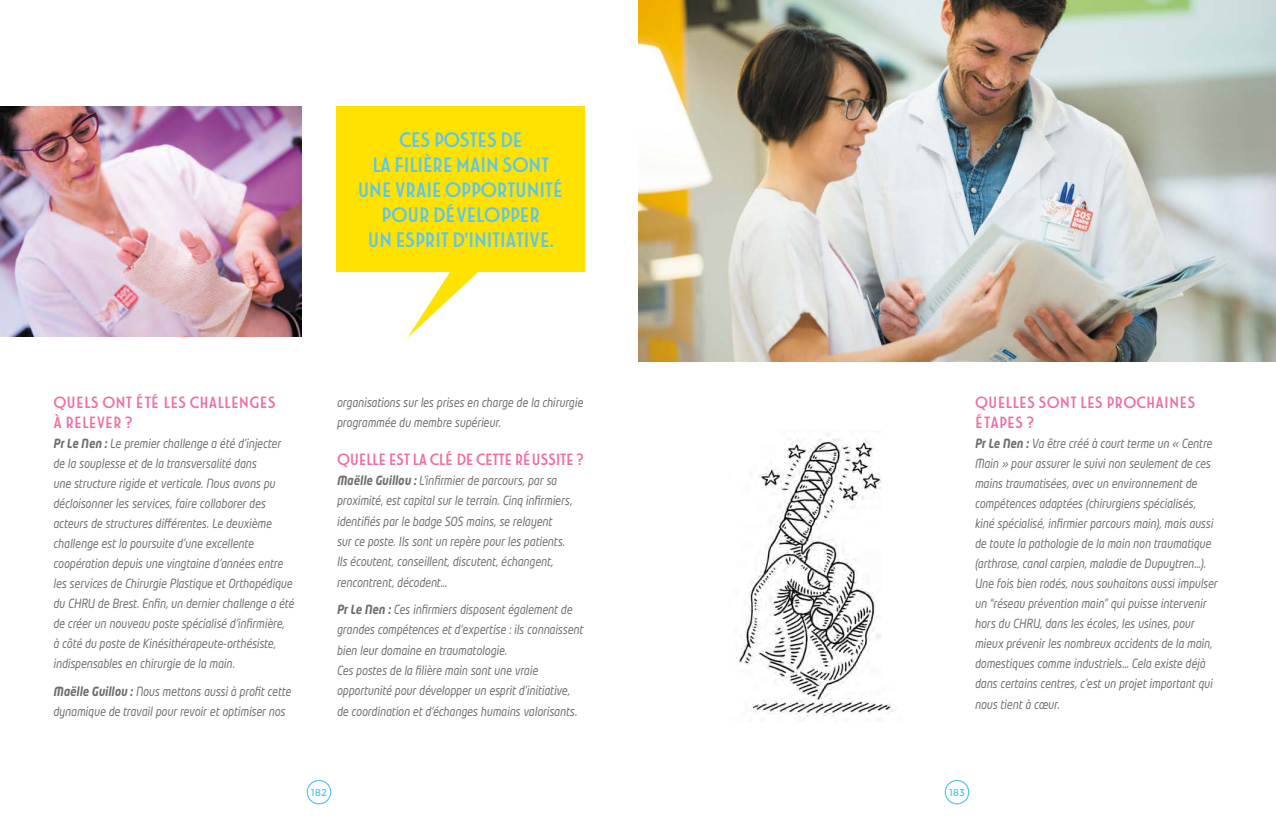
<style>
.page{position:relative;width:1276px;height:833px;background:#fff}
.page>*{position:absolute;margin:0;border:0;box-sizing:border-box;transform-origin:0 0}
.t1{font:22.5px/25px "FIATADVERT01 A";letter-spacing:-.06em;color:#5bc5f2;text-align:center}
.t2{font:17.5px/20px "FIATADVERT01 A";letter-spacing:-.03em;color:#ed6ea7}
.t3{font:17.5px "FIATADVERT01 A";letter-spacing:-.06em;color:#ed6ea7}
.t4{font:italic 12.5px/20px "Neo Tech Std";letter-spacing:.005em;color:#706f6f;scale:.85 1}
.t5{font:10px "Montserrat";color:#5bc5f2}
.s1{font-weight:700}
</style>
<div class="page">
<div style="left:944px;top:780px;width:25px;height:24px;border:1px solid #5bc5f2;border-radius:50%"></div>
<div style="left:307px;top:780px;width:24px;height:24px;border:1px solid #5bc5f2;border-radius:50%"></div>
<img style="left:0;top:106px;width:301px;height:231px">
<img style="left:638px;top:0;width:638px;height:361px">
<img style="left:736px;top:434px;width:158px;height:283px">
<svg style="left:408px;top:272px;width:71px;height:65px"></svg>
<div style="left:337px;top:106px;width:248px;height:166px;background:#ffe200"></div>
<h1 class="t1" style="left:357px;top:127px;width:209px">CES POSTES DE<br>LA FILIÈRE MAIN SONT<br>UNE VRAIE OPPORTUNITÉ<br>POUR DÉVELOPPER<br>UN ESPRIT D’INITIATIVE.</h1>
<h2 class="t2" style="left:53px;top:393px;width:225px">QUELS ONT ÉTÉ LES CHALLENGES<br>À RELEVER ?</h2>
<p class="t4" style="left:53px;top:433px;width:285px"><span class="s1">Pr Le Nen :</span> Le premier challenge a été d’injecter de la souplesse et de la transversalité dans<br>une structure rigide et verticale. Nous avons pu décloisonner les services, faire collaborer des acteurs de structures différentes. Le deuxième challenge est la poursuite d’une excellente coopération depuis une vingtaine d’années entre les services de Chirurgie Plastique et Orthopédique du CHRU de Brest. Enfin, un dernier challenge a été de créer un nouveau poste spécialisé d’infirmière,<br>à côté du poste de Kinésithérapeute-orthésiste, indispensables en chirurgie de la main.</p>
<p class="t4" style="left:53px;top:681px;width:281px"><span class="s1">Maëlle Guillou :</span> Nous mettons aussi à profit cette dynamique de travail pour revoir et optimiser nos</p>
<p class="t4" style="left:337px;top:392px;width:291px">organisations sur les prises en charge de la chirurgie programmée du membre supérieur.</p>
<h2 class="t3" style="left:337px;top:451px;width:249px">QUELLE EST LA CLÉ DE CETTE RÉUSSITE ?</h2>
<p class="t4" style="left:337px;top:470px;width:278px"><span class="s1">Maëlle Guillou :</span> L’infirmier de parcours, par sa proximité, est capital sur le terrain. Cinq infirmiers, identifiés par le badge SOS mains, se relayent<br>sur ce poste. Ils sont un repère pour les patients.<br>Ils écoutent, conseillent, discutent, échangent, rencontrent, décodent…</p>
<p class="t4" style="left:337px;top:599px;width:291px"><span class="s1">Pr Le Nen :</span> Ces infirmiers disposent également de grandes compétences et d’expertise : ils connaissent bien leur domaine en traumatologie.<br>Ces postes de la filière main sont une vraie opportunité pour développer un esprit d’initiative, de coordination et d’échanges humains valorisants.</p>
<h2 class="t2" style="left:974px;top:393px;width:222px">QUELLES SONT LES PROCHAINES<br>ÉTAPES ?</h2>
<p class="t4" style="left:974px;top:433px;width:287px"><span class="s1">Pr Le Nen :</span> Va être créé à court terme un « Centre Main » pour assurer le suivi non seulement de ces mains traumatisées, avec un environnement de compétences adaptées (chirurgiens spécialisés, kiné spécialisé, infirmier parcours main), mais aussi de toute la pathologie de la main non traumatique (arthrose, canal carpien, maladie de Dupuytren…).<br>Une fois bien rodés, nous souhaitons aussi impulser un “réseau prévention main” qui puisse intervenir hors du CHRU, dans les écoles, les usines, pour mieux prévenir les nombreux accidents de la main, domestiques comme industriels… Cela existe déjà dans certains centres, c’est un projet important qui nous tient à cœur.</p>
<p class="t5" style="left:311px;top:786px;width:18px">182</p>
<p class="t5" style="left:949px;top:786px;width:17px">183</p>
</div>
